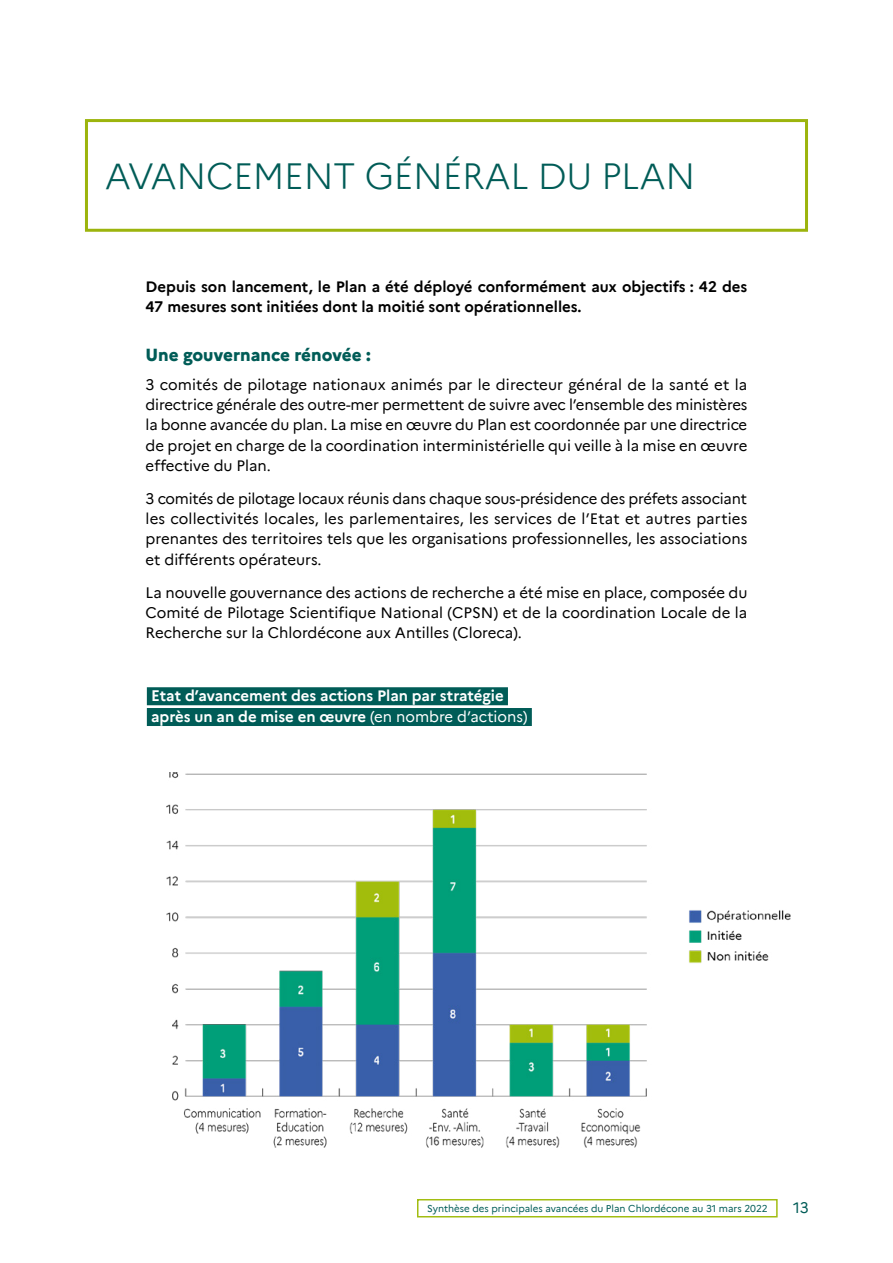
<style>
.page{position:relative;width:893px;height:1263px;background:#fff}
.page>*{position:absolute;margin:0;border:0;box-sizing:border-box;transform-origin:0 0}
.t1{font:300 36px "Marianne";letter-spacing:-.01em;color:#005c57}
.t2{font:800 17.25px "Marianne";color:#005c57}
.t3{font:15px/20.2px "Marianne";color:#000;text-align:justify}
.t4{font:700 15px/20.2px "Marianne";color:#000}
.t5{font:700 15px/20.7px "Marianne";color:#fff}
.t6{font:15px "Marianne";color:#005c57}
.t7{font:9.75px "Marianne";color:#005c57}
.s1{font-weight:400}
</style>
<div class="page">
<div style="left:147px;top:687px;width:361px;height:18px;background:#005c57"></div>
<div style="left:147px;top:708px;width:385px;height:18px;background:#005c57"></div>
<img style="left:166px;top:773px;width:624px;height:374px">
<div style="left:417px;top:1199px;width:361px;height:18px;border:2px solid #a2bd12"></div>
<div style="left:85px;top:119px;width:723px;height:113px;border:3px solid #9cb40d"></div>
<h1 class="t1" style="left:105px;top:148px;width:592px">AVANCEMENT GÉNÉRAL DU PLAN</h1>
<p class="t4" style="left:146px;top:275px;width:603px">Depuis son lancement, le Plan a été déployé conformément aux objectifs : 42 des<br>47 mesures sont initiées dont la moitié sont opérationnelles.</p>
<p class="t2" style="left:146px;top:342px;width:227px">Une gouvernance rénovée :</p>
<p class="t3" style="left:146px;top:373px;width:603px">3 comités de pilotage nationaux animés par le directeur général de la santé et la directrice générale des outre-mer permettent de suivre avec l’ensemble des ministères la bonne avancée du plan. La mise en œuvre du Plan est coordonnée par une directrice de projet en charge de la coordination interministérielle qui veille à la mise en œuvre effective du Plan.</p>
<p class="t3" style="left:146px;top:487px;width:603px">3 comités de pilotage locaux réunis dans chaque sous-présidence des préfets associant les collectivités locales, les parlementaires, les services de l’Etat et autres parties prenantes des territoires tels que les organisations professionnelles, les associations et différents opérateurs.</p>
<p class="t3" style="left:146px;top:581px;width:603px">La nouvelle gouvernance des actions de recherche a été mise en place, composée du Comité de Pilotage Scientifique National (CPSN) et de la coordination Locale de la Recherche sur la Chlordécone aux Antilles (Cloreca).</p>
<p class="t5" style="left:151px;top:684px;width:378px">Etat d’avancement des actions Plan par stratégie après un an de mise en œuvre <span class="s1">(en nombre d’actions)</span></p>
<p class="t7" style="left:427px;top:1201px;width:342px">Synthèse des principales avancées du Plan Chlordécone au 31 mars 2022</p>
<p class="t6" style="left:793px;top:1196px;width:17px">13</p>
</div>
